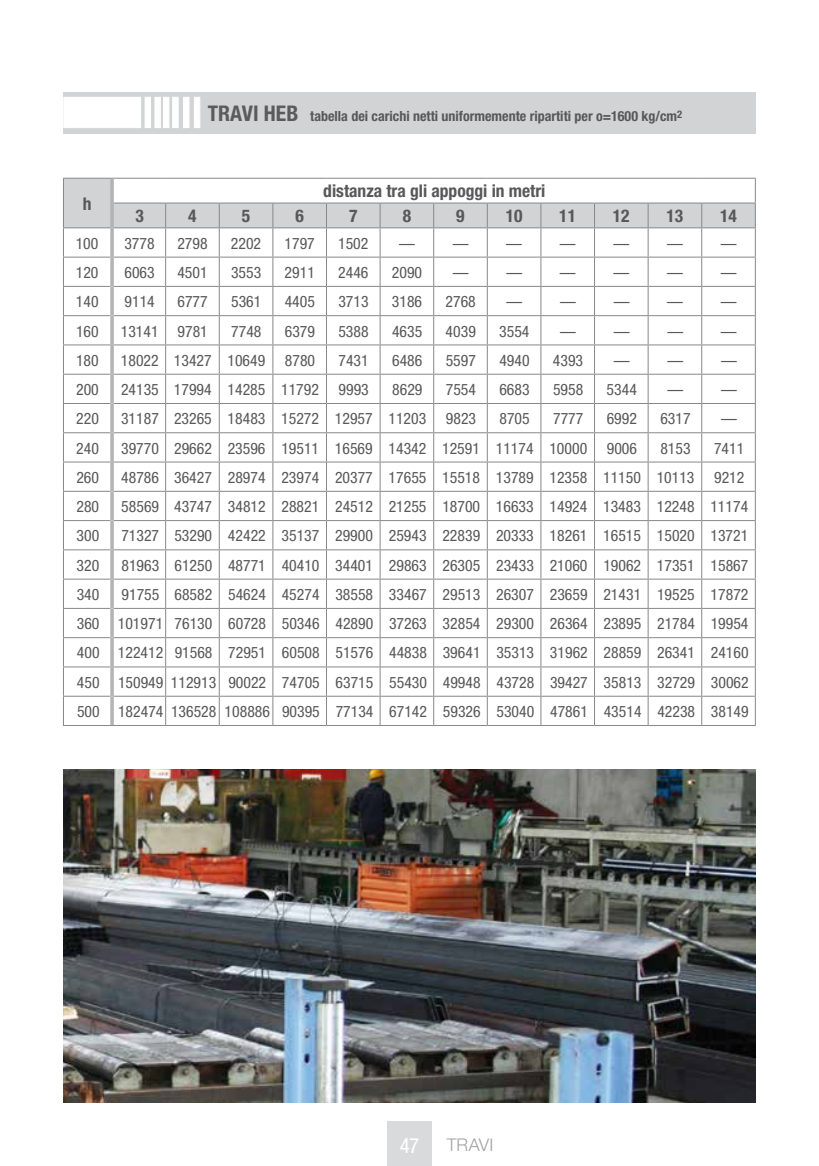
<style>
.page{position:relative;width:819px;height:1166px;background:#fff}
.page>*{position:absolute;margin:0;border:0;box-sizing:border-box;transform-origin:0 0}
.t1{font:condensed 21px "Helvetica Neue";color:#fff}
.t2{font:700 condensed 17.5px "Helvetica Neue";color:#58585a}
.t3{font:300 17.5px "Helvetica Neue";letter-spacing:.01em;color:#a1a2a4}
.t4{font:condensed 15.75px/29.2px "Helvetica Neue";color:#58585a;text-align:justify}
.t5{font:700 condensed 14px "Helvetica Neue";color:#58585a}
.s1{font-size:21.7px;color:#5a5b5d}
</style>
<div class="page">
<img style="left:63px;top:769px;width:693px;height:334px">
<div style="left:63px;top:92px;width:693px;height:41px;background:#d2d3d4"></div>
<div style="left:194px;top:97px;width:6px;height:31px;background:#fff"></div>
<div style="left:183px;top:97px;width:6px;height:31px;background:#fff"></div>
<div style="left:172px;top:97px;width:6px;height:31px;background:#fff"></div>
<div style="left:163px;top:97px;width:6px;height:31px;background:#fff"></div>
<div style="left:155px;top:97px;width:6px;height:31px;background:#fff"></div>
<div style="left:145px;top:97px;width:6px;height:31px;background:#fff"></div>
<div style="left:63px;top:97px;width:78px;height:31px;background:#fff"></div>
<svg style="left:63px;top:178px;width:692px;height:547px"></svg>
<hr style="left:63px;top:725px;width:49px;height:1px;background:#87888a">
<hr style="left:112px;top:725px;width:54px;height:1px;background:#87888a">
<hr style="left:166px;top:725px;width:53px;height:1px;background:#87888a">
<hr style="left:219px;top:725px;width:54px;height:1px;background:#87888a">
<hr style="left:273px;top:725px;width:53px;height:1px;background:#87888a">
<hr style="left:326px;top:725px;width:54px;height:1px;background:#87888a">
<hr style="left:380px;top:725px;width:53px;height:1px;background:#87888a">
<hr style="left:433px;top:725px;width:54px;height:1px;background:#87888a">
<hr style="left:487px;top:725px;width:54px;height:1px;background:#87888a">
<hr style="left:541px;top:725px;width:53px;height:1px;background:#87888a">
<hr style="left:594px;top:725px;width:54px;height:1px;background:#87888a">
<hr style="left:648px;top:725px;width:53px;height:1px;background:#87888a">
<hr style="left:701px;top:725px;width:54px;height:1px;background:#87888a">
<hr style="left:110px;top:179px;width:4px;height:24px;background:#b1b3b4">
<hr style="left:110px;top:203px;width:4px;height:25px;background:#b1b3b4">
<svg style="left:110px;top:228px;width:4px;height:29px"></svg>
<svg style="left:110px;top:257px;width:4px;height:29px"></svg>
<svg style="left:110px;top:286px;width:4px;height:30px"></svg>
<svg style="left:110px;top:316px;width:4px;height:29px"></svg>
<svg style="left:110px;top:345px;width:4px;height:29px"></svg>
<svg style="left:110px;top:374px;width:4px;height:29px"></svg>
<svg style="left:110px;top:403px;width:4px;height:30px"></svg>
<svg style="left:110px;top:433px;width:4px;height:29px"></svg>
<svg style="left:110px;top:462px;width:4px;height:29px"></svg>
<svg style="left:110px;top:491px;width:4px;height:29px"></svg>
<svg style="left:110px;top:520px;width:4px;height:30px"></svg>
<svg style="left:110px;top:550px;width:4px;height:29px"></svg>
<svg style="left:110px;top:579px;width:4px;height:29px"></svg>
<svg style="left:110px;top:608px;width:4px;height:30px"></svg>
<svg style="left:110px;top:638px;width:4px;height:29px"></svg>
<svg style="left:110px;top:667px;width:4px;height:29px"></svg>
<svg style="left:110px;top:696px;width:4px;height:29px"></svg>
<div style="left:387px;top:1121px;width:45px;height:45px;background:#d9dadb"></div>
<p class="t2" style="left:83px;top:193px;width:10px">h</p>
<p class="t5" style="left:208px;top:108px;width:476px"><span class="s1">TRAVI HEB</span> tabella dei carichi netti uniformemente ripartiti per o=1600 kg/cm<sup>2</sup></p>
<p class="t2" style="left:323px;top:181px;width:224px">distanza tra gli appoggi in metri</p>
<p class="t2" style="left:135px;top:205px;width:10px">3</p>
<p class="t2" style="left:188px;top:205px;width:10px">4</p>
<p class="t2" style="left:242px;top:205px;width:10px">5</p>
<p class="t2" style="left:295px;top:205px;width:10px">6</p>
<p class="t2" style="left:349px;top:205px;width:10px">7</p>
<p class="t2" style="left:402px;top:205px;width:10px">8</p>
<p class="t2" style="left:456px;top:205px;width:10px">9</p>
<p class="t2" style="left:505px;top:205px;width:18px">10</p>
<p class="t2" style="left:559px;top:205px;width:18px">11</p>
<p class="t2" style="left:613px;top:205px;width:18px">12</p>
<p class="t2" style="left:666px;top:205px;width:18px">13</p>
<p class="t2" style="left:720px;top:205px;width:18px">14</p>
<p class="t4" style="left:76px;top:228px;width:24px">100</p>
<p class="t4" style="left:124px;top:228px;width:32px">3778</p>
<p class="t4" style="left:177px;top:228px;width:32px">2798</p>
<p class="t4" style="left:231px;top:228px;width:32px">2202</p>
<p class="t4" style="left:284px;top:228px;width:32px">1797</p>
<p class="t4" style="left:338px;top:228px;width:32px">1502</p>
<p class="t4" style="left:399px;top:228px;width:17px">—</p>
<p class="t4" style="left:452px;top:228px;width:17px">—</p>
<p class="t4" style="left:506px;top:228px;width:17px">—</p>
<p class="t4" style="left:560px;top:228px;width:17px">—</p>
<p class="t4" style="left:613px;top:228px;width:17px">—</p>
<p class="t4" style="left:667px;top:228px;width:17px">—</p>
<p class="t4" style="left:720px;top:228px;width:17px">—</p>
<p class="t4" style="left:76px;top:258px;width:24px">120</p>
<p class="t4" style="left:124px;top:258px;width:32px">6063</p>
<p class="t4" style="left:177px;top:258px;width:32px">4501</p>
<p class="t4" style="left:231px;top:258px;width:32px">3553</p>
<p class="t4" style="left:284px;top:258px;width:32px">2911</p>
<p class="t4" style="left:338px;top:258px;width:32px">2446</p>
<p class="t4" style="left:392px;top:258px;width:32px">2090</p>
<p class="t4" style="left:452px;top:258px;width:17px">—</p>
<p class="t4" style="left:506px;top:258px;width:17px">—</p>
<p class="t4" style="left:560px;top:258px;width:17px">—</p>
<p class="t4" style="left:613px;top:258px;width:17px">—</p>
<p class="t4" style="left:667px;top:258px;width:17px">—</p>
<p class="t4" style="left:720px;top:258px;width:17px">—</p>
<p class="t4" style="left:76px;top:287px;width:24px">140</p>
<p class="t4" style="left:124px;top:287px;width:32px">9114</p>
<p class="t4" style="left:177px;top:287px;width:32px">6777</p>
<p class="t4" style="left:231px;top:287px;width:32px">5361</p>
<p class="t4" style="left:285px;top:287px;width:32px">4405</p>
<p class="t4" style="left:338px;top:287px;width:32px">3713</p>
<p class="t4" style="left:392px;top:287px;width:32px">3186</p>
<p class="t4" style="left:445px;top:287px;width:32px">2768</p>
<p class="t4" style="left:506px;top:287px;width:17px">—</p>
<p class="t4" style="left:560px;top:287px;width:17px">—</p>
<p class="t4" style="left:613px;top:287px;width:17px">—</p>
<p class="t4" style="left:667px;top:287px;width:17px">—</p>
<p class="t4" style="left:720px;top:287px;width:17px">—</p>
<p class="t4" style="left:76px;top:316px;width:24px">160</p>
<p class="t4" style="left:121px;top:316px;width:88px">13141 9781</p>
<p class="t4" style="left:231px;top:316px;width:32px">7748</p>
<p class="t4" style="left:285px;top:316px;width:32px">6379</p>
<p class="t4" style="left:338px;top:316px;width:32px">5388</p>
<p class="t4" style="left:392px;top:316px;width:32px">4635</p>
<p class="t4" style="left:445px;top:316px;width:32px">4039</p>
<p class="t4" style="left:499px;top:316px;width:32px">3554</p>
<p class="t4" style="left:560px;top:316px;width:17px">—</p>
<p class="t4" style="left:613px;top:316px;width:17px">—</p>
<p class="t4" style="left:667px;top:316px;width:17px">—</p>
<p class="t4" style="left:721px;top:316px;width:17px">—</p>
<p class="t4" style="left:76px;top:345px;width:24px">180</p>
<p class="t4" style="left:121px;top:345px;width:196px">18022 13427 10649 8780</p>
<p class="t4" style="left:338px;top:345px;width:32px">7431</p>
<p class="t4" style="left:392px;top:345px;width:32px">6486</p>
<p class="t4" style="left:445px;top:345px;width:32px">5597</p>
<p class="t4" style="left:499px;top:345px;width:32px">4940</p>
<p class="t4" style="left:553px;top:345px;width:32px">4393</p>
<p class="t4" style="left:613px;top:345px;width:17px">—</p>
<p class="t4" style="left:667px;top:345px;width:17px">—</p>
<p class="t4" style="left:721px;top:345px;width:17px">—</p>
<p class="t4" style="left:76px;top:375px;width:24px">200</p>
<p class="t4" style="left:121px;top:375px;width:249px">24135 17994 14285 11792 9993</p>
<p class="t4" style="left:392px;top:375px;width:32px">8629</p>
<p class="t4" style="left:446px;top:375px;width:32px">7554</p>
<p class="t4" style="left:499px;top:375px;width:32px">6683</p>
<p class="t4" style="left:553px;top:375px;width:32px">5958</p>
<p class="t4" style="left:606px;top:375px;width:32px">5344</p>
<p class="t4" style="left:667px;top:375px;width:17px">—</p>
<p class="t4" style="left:721px;top:375px;width:17px">—</p>
<p class="t4" style="left:76px;top:404px;width:24px">220</p>
<p class="t4" style="left:121px;top:404px;width:356px">31187 23265 18483 15272 12957 11203 9823</p>
<p class="t4" style="left:499px;top:404px;width:32px">8705</p>
<p class="t4" style="left:553px;top:404px;width:32px">7777</p>
<p class="t4" style="left:606px;top:404px;width:32px">6992</p>
<p class="t4" style="left:660px;top:404px;width:32px">6317</p>
<p class="t4" style="left:721px;top:404px;width:17px">—</p>
<p class="t4" style="left:76px;top:433px;width:24px">240</p>
<p class="t4" style="left:121px;top:433px;width:517px">39770 29662 23596 19511 16569 14342 12591 11174 10000 9006</p>
<p class="t4" style="left:660px;top:433px;width:32px">8153</p>
<p class="t4" style="left:714px;top:433px;width:32px">7411</p>
<p class="t4" style="left:76px;top:462px;width:24px">260</p>
<p class="t4" style="left:121px;top:462px;width:624px">48786 36427 28974 23974 20377 17655 15518 13789 12358 11150 10113 9212</p>
<p class="t4" style="left:76px;top:492px;width:24px">280</p>
<p class="t4" style="left:121px;top:492px;width:628px">58569 43747 34812 28821 24512 21255 18700 16633 14924 13483 12248 11174</p>
<p class="t4" style="left:77px;top:521px;width:24px">300</p>
<p class="t4" style="left:121px;top:521px;width:628px">71327 53290 42422 35137 29900 25943 22839 20333 18261 16515 15020 13721</p>
<p class="t4" style="left:77px;top:550px;width:24px">320</p>
<p class="t4" style="left:121px;top:550px;width:628px">81963 61250 48771 40410 34401 29863 26305 23433 21060 19062 17351 15867</p>
<p class="t4" style="left:77px;top:580px;width:24px">340</p>
<p class="t4" style="left:77px;top:580px;width:673px;text-indent:45px">91755 68582 54624 45274 38558 33467 29513 26307 23659 21431 19525 17872<br>360 101971 76130 60728 50346 42890 37263 32854 29300 26364 23895 21784 19954<br>400 122412 91568 72951 60508 51576 44838 39641 35313 31962 28859 26341 24160<br>450 150949 112913 90022 74705 63715 55430 49948 43728 39427 35813 32729 30062<br>500 182474 136528 108886 90395 77134 67142 59326 53040 47861 43514 42238 38149</p>
<h1 class="t1" style="left:399px;top:1133px;width:21px">47</h1>
<p class="t3" style="left:446px;top:1134px;width:48px">TRAVI</p>
</div>
